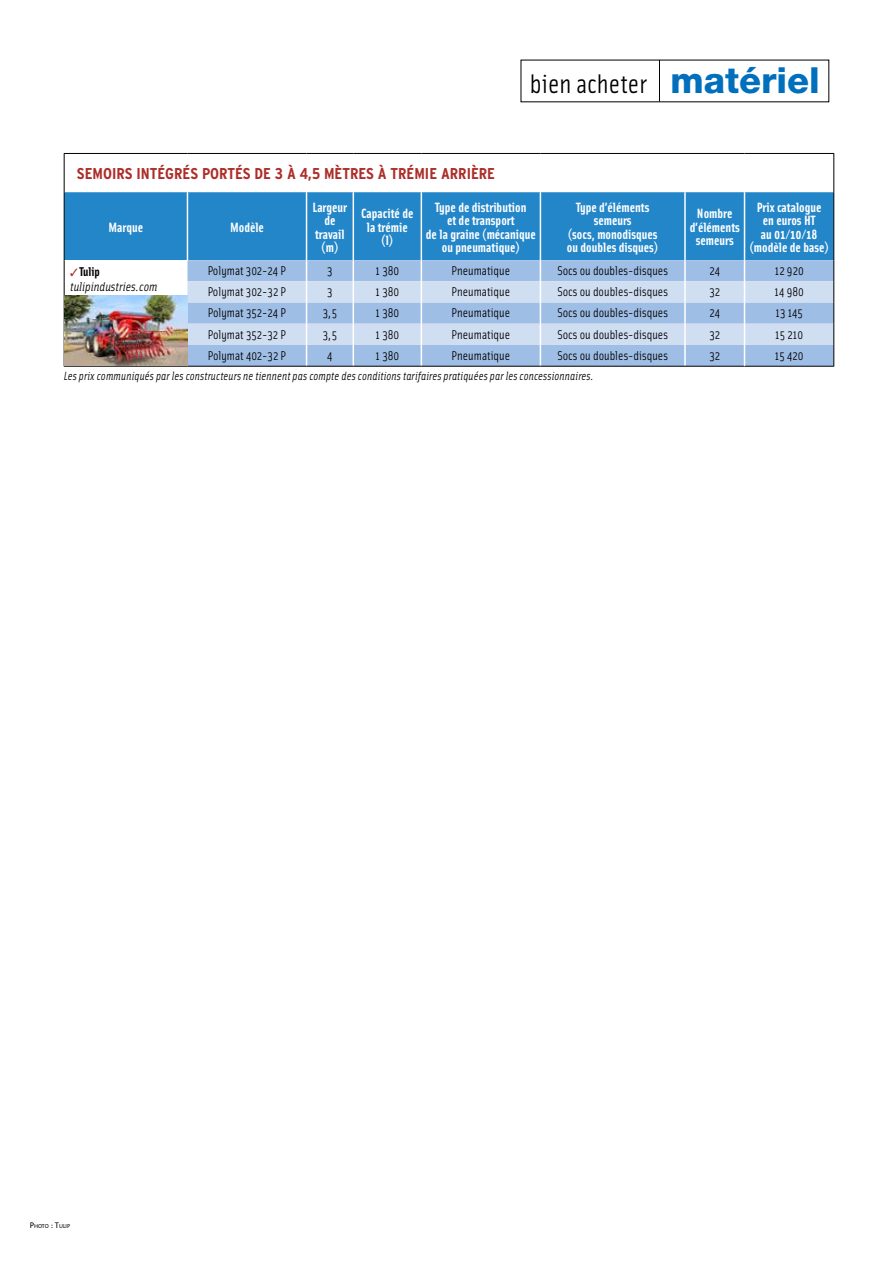
<style>
.page{position:relative;width:893px;height:1263px;background:#fff}
.page>*{position:absolute;margin:0;border:0;box-sizing:border-box;transform-origin:0 0}
.t1{font:27px "Solex";color:#000}
.t2{font:700 condensed 15.6px "Interstate";color:#ac2e29;scale:1.05 1}
.t3{font:700 13.5px/13.5px "Solex";color:#fff;text-align:center}
.t4{font:12.75px "Solex";color:#000}
.t5{font:italic 12.75px/14.5px "Solex";color:#000}
.t6{font:italic 12px "Solex";letter-spacing:.01em;color:#000;scale:.95 1}
.t7{font:5.7px "The Sans B5 Plain";color:#000}
.s1{font-family:"Helvetica Neue";font-weight:800;font-size:36px;color:#006fbc}
.s2{color:#ac2e29}
.s3{font-weight:700;font-style:normal}
.s4{font-size:8.25px}
</style>
<div class="page">
<hr style="left:659px;top:60px;width:1px;height:41px;background:#000">
<div style="left:65px;top:192px;width:768px;height:68px;background:#2386c9"></div>
<hr style="left:187px;top:192px;width:1px;height:68px;background:#fff">
<hr style="left:306px;top:192px;width:1px;height:68px;background:#fff">
<hr style="left:353px;top:192px;width:1px;height:68px;background:#fff">
<hr style="left:421px;top:192px;width:1px;height:68px;background:#fff">
<hr style="left:540px;top:192px;width:1px;height:68px;background:#fff">
<hr style="left:684px;top:192px;width:2px;height:68px;background:#fff">
<hr style="left:744px;top:192px;width:1px;height:68px;background:#fff">
<hr style="left:64px;top:153px;width:123px;height:1px;background:#000">
<hr style="left:64px;top:154px;width:1px;height:38px;background:#000">
<hr style="left:187px;top:153px;width:120px;height:1px;background:#000">
<hr style="left:307px;top:153px;width:46px;height:1px;background:#000">
<hr style="left:353px;top:153px;width:68px;height:1px;background:#000">
<hr style="left:421px;top:153px;width:119px;height:1px;background:#000">
<hr style="left:540px;top:153px;width:145px;height:1px;background:#000">
<hr style="left:685px;top:153px;width:59px;height:1px;background:#000">
<hr style="left:744px;top:153px;width:90px;height:1px;background:#000">
<hr style="left:833px;top:154px;width:1px;height:38px;background:#000">
<hr style="left:64px;top:192px;width:1px;height:68px;background:#000">
<hr style="left:833px;top:192px;width:1px;height:68px;background:#000">
<svg style="left:64px;top:260px;width:1px;height:36px"></svg>
<hr style="left:64px;top:366px;width:123px;height:1px;background:#000">
<hr style="left:187px;top:366px;width:120px;height:1px;background:#000">
<hr style="left:307px;top:366px;width:46px;height:1px;background:#000">
<hr style="left:353px;top:366px;width:68px;height:1px;background:#000">
<hr style="left:421px;top:366px;width:119px;height:1px;background:#000">
<hr style="left:540px;top:366px;width:145px;height:1px;background:#000">
<hr style="left:685px;top:366px;width:59px;height:1px;background:#000">
<hr style="left:744px;top:366px;width:90px;height:1px;background:#000">
<svg style="left:187px;top:260px;width:647px;height:106px"></svg>
<img style="left:64px;top:296px;width:124px;height:70px">
<p class="t2" style="left:77px;top:165px;width:400px">SEMOIRS INTÉGRÉS PORTÉS DE 3 À 4,5 MÈTRES À TRÉMIE ARRIÈRE</p>
<h1 class="t1" style="left:530px;top:66px;width:292px">bien acheter <span class="s1">matériel</span></h1>
<p class="t3" style="left:108px;top:220px;width:36px">Marque</p>
<p class="t3" style="left:230px;top:220px;width:36px">Modèle</p>
<p class="t3" style="left:313px;top:199px;width:36px">Largeur de travail (m)</p>
<p class="t3" style="left:361px;top:206px;width:54px">Capacité de la trémie (l)</p>
<p class="t3" style="left:426px;top:199px;width:111px">Type de distribution<br>et de transport<br>de la graine (mécanique ou pneumatique)</p>
<p class="t3" style="left:567px;top:199px;width:93px">Type d’éléments semeurs<br>(socs, monodisques ou doubles disques)</p>
<p class="t3" style="left:690px;top:206px;width:52px">Nombre d’éléments semeurs</p>
<p class="t3" style="left:749px;top:199px;width:81px">Prix catalogue<br>en euros HT<br>au 01/10/18 (modèle de base)</p>
<p class="t5" style="left:70px;top:264px;width:89px"><span class="s2">✓</span><span class="s3">Tulip </span>tulipindustries.com</p>
<p class="t4" style="left:208px;top:262px;width:80px">Polymat 302-24 P</p>
<p class="t4" style="left:327px;top:262px;width:7px">3</p>
<p class="t4" style="left:376px;top:262px;width:25px">1 380</p>
<p class="t4" style="left:452px;top:262px;width:60px">Pneumatique</p>
<p class="t4" style="left:557px;top:262px;width:112px">Socs ou doubles-disques</p>
<p class="t4" style="left:709px;top:262px;width:12px">24</p>
<p class="t4" style="left:775px;top:262px;width:30px">12 920</p>
<p class="t4" style="left:208px;top:284px;width:80px">Polymat 302-32 P</p>
<p class="t4" style="left:327px;top:284px;width:7px">3</p>
<p class="t4" style="left:376px;top:284px;width:25px">1 380</p>
<p class="t4" style="left:452px;top:284px;width:60px">Pneumatique</p>
<p class="t4" style="left:557px;top:284px;width:112px">Socs ou doubles-disques</p>
<p class="t4" style="left:709px;top:284px;width:12px">32</p>
<p class="t4" style="left:774px;top:284px;width:31px">14 980</p>
<p class="t4" style="left:208px;top:305px;width:80px">Polymat 352-24 P</p>
<p class="t4" style="left:323px;top:305px;width:16px">3,5</p>
<p class="t4" style="left:376px;top:305px;width:25px">1 380</p>
<p class="t4" style="left:452px;top:305px;width:60px">Pneumatique</p>
<p class="t4" style="left:557px;top:305px;width:112px">Socs ou doubles-disques</p>
<p class="t4" style="left:709px;top:305px;width:12px">24</p>
<p class="t4" style="left:775px;top:305px;width:29px">13 145</p>
<p class="t4" style="left:208px;top:326px;width:80px">Polymat 352-32 P</p>
<p class="t4" style="left:323px;top:326px;width:16px">3,5</p>
<p class="t4" style="left:376px;top:326px;width:25px">1 380</p>
<p class="t4" style="left:452px;top:326px;width:60px">Pneumatique</p>
<p class="t4" style="left:557px;top:326px;width:112px">Socs ou doubles-disques</p>
<p class="t4" style="left:709px;top:326px;width:12px">32</p>
<p class="t4" style="left:775px;top:326px;width:29px">15 210</p>
<p class="t4" style="left:208px;top:347px;width:80px">Polymat 402-32 P</p>
<p class="t4" style="left:327px;top:347px;width:7px">4</p>
<p class="t4" style="left:376px;top:347px;width:25px">1 380</p>
<p class="t4" style="left:452px;top:347px;width:60px">Pneumatique</p>
<p class="t4" style="left:557px;top:347px;width:112px">Socs ou doubles-disques</p>
<p class="t4" style="left:709px;top:347px;width:12px">32</p>
<p class="t4" style="left:775px;top:347px;width:30px">15 420</p>
<p class="t6" style="left:64px;top:368px;width:559px">Les prix communiqués par les constructeurs ne tiennent pas compte des conditions tarifaires pratiquées par les concessionnaires.</p>
<p class="t7" style="left:30px;top:1223px;width:41px"><span class="s4">P</span>HOTO <span class="s4">: T</span>ULIP</p>
</div>
